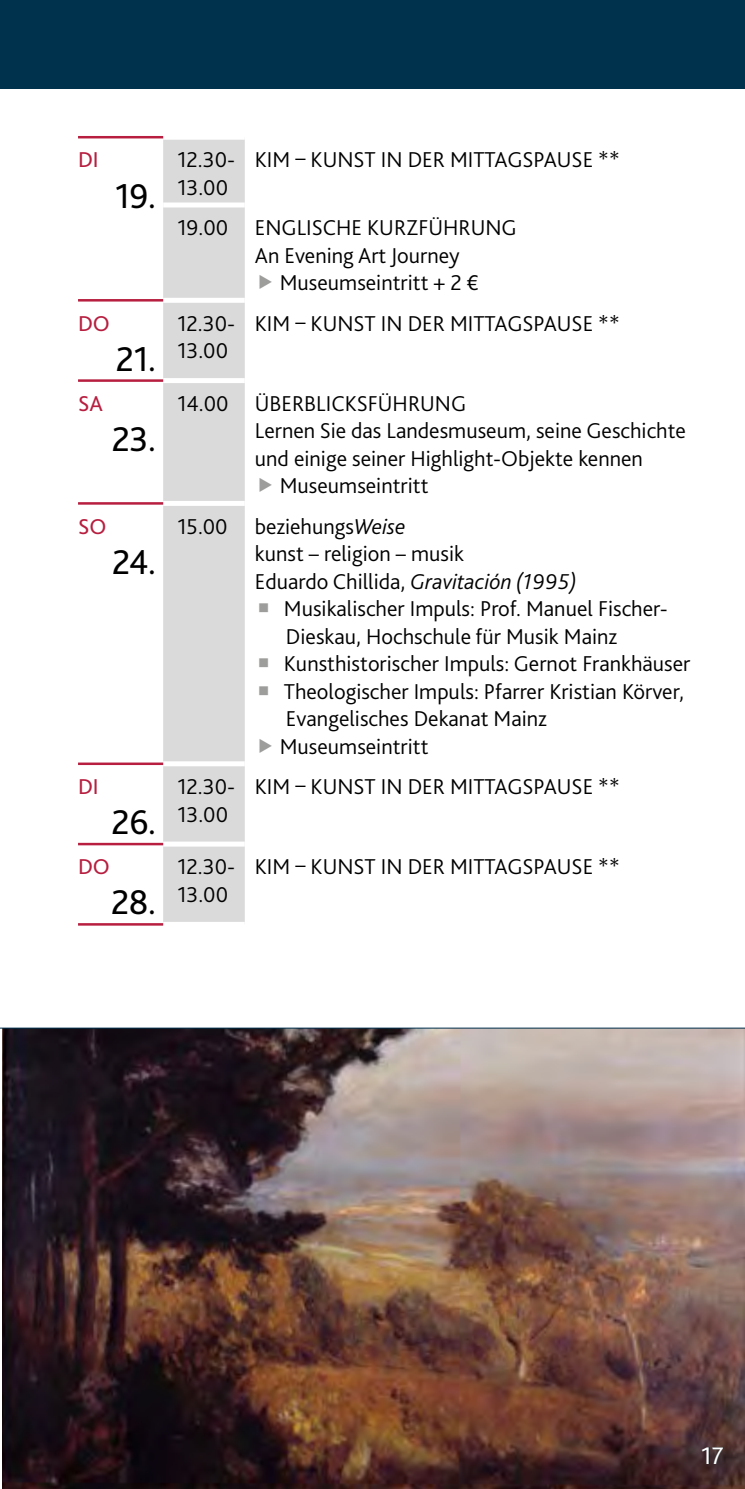
<style>
.page{position:relative;width:745px;height:1489px;background:#fff}
.page>*{position:absolute;margin:0;border:0;box-sizing:border-box;transform-origin:0 0}
.Kalender_Dat{font:36px "Bliss 2";letter-spacing:-.01em;color:#000}
.t1{font:25px "Bliss 2";color:#fff}
.Kalender_fliess{font:300 22.5px/27.5px "Bliss 2";color:#000}
.kalender_Ü{font:300 22.5px "Bliss 2";color:#000}
.Kalender_fliess-2{font:italic 300 22.5px "Bliss 2";color:#000}
.Kalender_Tag{font:22.5px "Bliss 2";color:#b71e3f}
.s1{font-style:italic}
.s2{font-style:normal}
</style>
<div class="page">
<div style="left:0;top:0;width:744px;height:89px;background:#00314d"></div>
<svg style="left:78px;top:138px;width:85px;height:708px"></svg>
<div style="left:163px;top:140px;width:81px;height:781px;background:#dadada"></div>
<div style="left:163px;top:202px;width:81px;height:5px;background:#fff"></div>
<div style="left:163px;top:298px;width:81px;height:5px;background:#fff"></div>
<div style="left:163px;top:378px;width:81px;height:5px;background:#fff"></div>
<div style="left:163px;top:501px;width:81px;height:5px;background:#fff"></div>
<div style="left:163px;top:761px;width:81px;height:5px;background:#fff"></div>
<div style="left:163px;top:841px;width:81px;height:5px;background:#fff"></div>
<hr style="left:78px;top:136px;width:85px;height:2px;background:#b71e3f">
<hr style="left:78px;top:299px;width:85px;height:2px;background:#b71e3f">
<hr style="left:78px;top:379px;width:85px;height:3px;background:#b71e3f">
<hr style="left:78px;top:502px;width:85px;height:2px;background:#b71e3f">
<hr style="left:78px;top:762px;width:85px;height:3px;background:#b71e3f">
<hr style="left:78px;top:842px;width:85px;height:3px;background:#b71e3f">
<hr style="left:78px;top:923px;width:85px;height:2px;background:#b71e3f">
<img style="left:2px;top:1028px;width:742px;height:460px">
<hr style="left:0;top:1027px;width:744px;height:1px;background:#00314d">
<p class="Kalender_Tag" style="left:78px;top:146px;width:22px">DI</p>
<p class="Kalender_Dat" style="left:115px;top:173px;width:42px">19.</p>
<p class="Kalender_Tag" style="left:78px;top:309px;width:33px">DO</p>
<p class="Kalender_Dat" style="left:116px;top:336px;width:42px">21.</p>
<p class="Kalender_Tag" style="left:78px;top:389px;width:26px">SA</p>
<p class="Kalender_Dat" style="left:112px;top:416px;width:46px">23.</p>
<p class="Kalender_Tag" style="left:78px;top:512px;width:30px">SO</p>
<p class="Kalender_Dat" style="left:112px;top:539px;width:46px">24.</p>
<p class="Kalender_Tag" style="left:78px;top:772px;width:22px">DI</p>
<p class="Kalender_Dat" style="left:111px;top:799px;width:46px">26.</p>
<p class="Kalender_Tag" style="left:78px;top:852px;width:33px">DO</p>
<p class="Kalender_Dat" style="left:111px;top:880px;width:46px">28.</p>
<p class="Kalender_fliess" style="left:177px;top:146px;width:59px">12.30-<br>13.00</p>
<p class="kalender_Ü" style="left:254px;top:146px;width:366px">KIM – KUNST IN DER MITTAGSPAUSE **</p>
<p class="Kalender_fliess" style="left:177px;top:213px;width:52px">19.00</p>
<p class="kalender_Ü" style="left:254px;top:214px;width:263px">ENGLISCHE KURZFÜHRUNG</p>
<p class="Kalender_fliess" style="left:254px;top:241px;width:206px">An Evening Art Journey</p>
<p class="Kalender_fliess" style="left:279px;top:268px;width:200px">Museumseintritt + 2 €</p>
<p class="Kalender_fliess" style="left:177px;top:309px;width:59px">12.30-<br>13.00</p>
<p class="kalender_Ü" style="left:254px;top:309px;width:366px">KIM – KUNST IN DER MITTAGSPAUSE **</p>
<p class="Kalender_fliess" style="left:177px;top:389px;width:53px">14.00</p>
<p class="Kalender_fliess" style="left:254px;top:389px;width:213px">ÜBERBLICKSFÜHRUNG</p>
<p class="Kalender_fliess" style="left:254px;top:416px;width:432px">Lernen Sie das Landesmuseum, seine Geschichte</p>
<p class="Kalender_fliess" style="left:254px;top:444px;width:389px">und einige seiner Highlight-Objekte kennen</p>
<p class="Kalender_fliess" style="left:279px;top:471px;width:150px">Museumseintritt</p>
<p class="Kalender_fliess" style="left:177px;top:512px;width:52px">15.00</p>
<p class="Kalender_fliess" style="left:254px;top:512px;width:152px">beziehungs<span class="s1">Weise</span></p>
<p class="Kalender_fliess" style="left:254px;top:539px;width:211px">kunst – religion – musik</p>
<p class="Kalender_fliess-2" style="left:254px;top:567px;width:323px"><span class="s2">Eduardo Chillida,</span> Gravitación (1995)</p>
<p class="Kalender_fliess" style="left:284px;top:594px;width:385px">Musikalischer Impuls: Prof. Manuel Fischer-<br>Dieskau, Hochschule für Musik Mainz</p>
<p class="Kalender_fliess" style="left:284px;top:649px;width:408px">Kunsthistorischer Impuls: Gernot Frankhäuser</p>
<p class="Kalender_fliess" style="left:284px;top:677px;width:401px">Theologischer Impuls: Pfarrer Kristian Körver,<br>Evangelisches Dekanat Mainz</p>
<p class="Kalender_fliess" style="left:279px;top:732px;width:150px">Museumseintritt</p>
<p class="Kalender_fliess" style="left:177px;top:772px;width:59px">12.30-<br>13.00</p>
<p class="kalender_Ü" style="left:254px;top:772px;width:366px">KIM – KUNST IN DER MITTAGSPAUSE **</p>
<p class="Kalender_fliess" style="left:177px;top:852px;width:59px">12.30-<br>13.00</p>
<p class="kalender_Ü" style="left:254px;top:852px;width:366px">KIM – KUNST IN DER MITTAGSPAUSE **</p>
<p class="t1" style="left:700px;top:1439px;width:24px">17</p>
</div>
